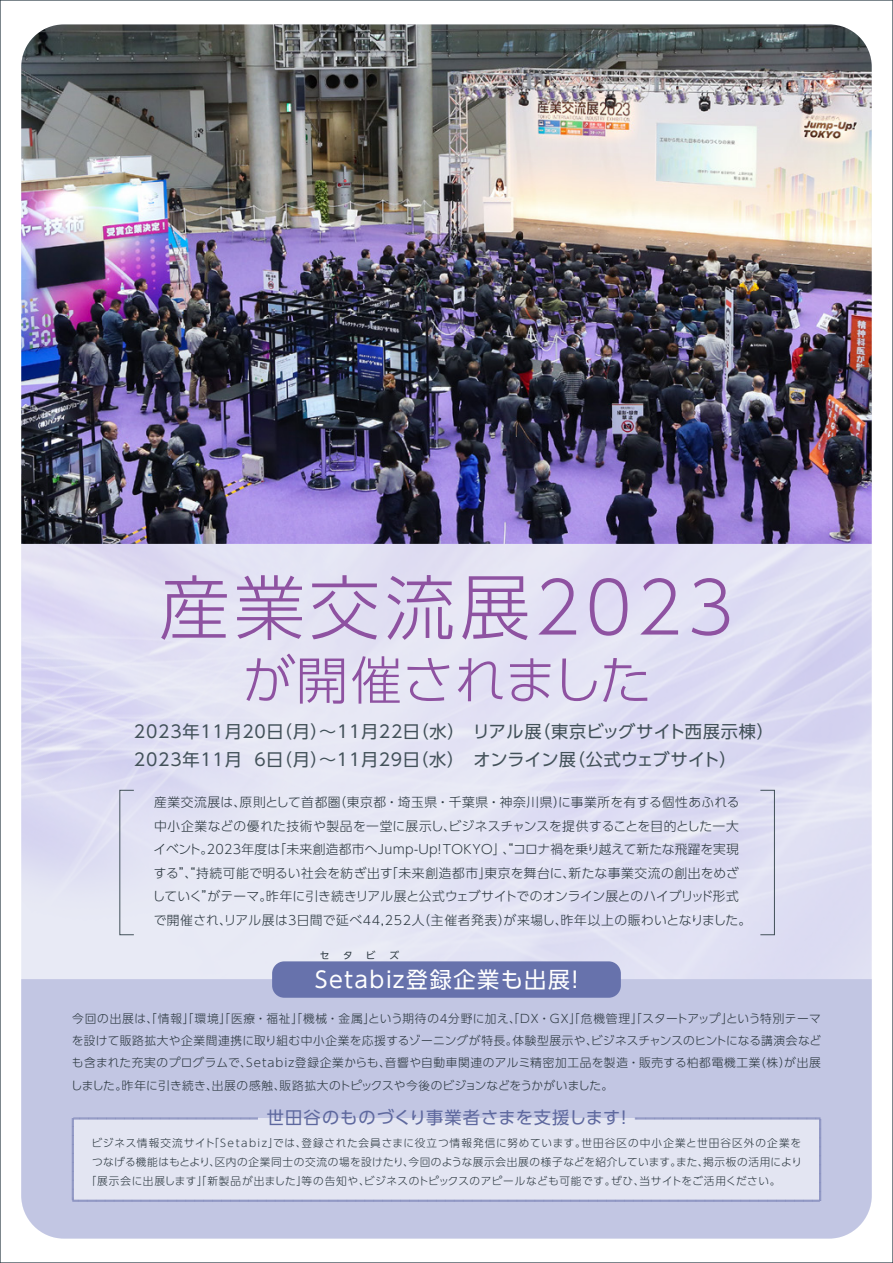
<style>
.page{position:relative;width:893px;height:1263px;background:#fff}
.page>*{position:absolute;margin:0;border:0;box-sizing:border-box;transform-origin:0 0}
.t1{font:300 70.8px "UD Shin Go Pro";letter-spacing:.06em;color:#8e52a1}
.t2{font:300 51.6px "UD Shin Go Pro";color:#8e52a1}
.t3{font:22.2px "UD Shin Go Pro";letter-spacing:.07em;color:#fff}
.t4{font:17.25px "UD Shin Go Pro";letter-spacing:.04em;color:#425159}
.t5{font:17.25px "UD Shin Go Pro";letter-spacing:.05em;color:#5e689e}
.t6{font:300 12.75px/23.5px "UD Shin Go Pro";letter-spacing:.025em;color:#2c3840}
.t7{font:300 11.7px/22px "UD Shin Go Pro";letter-spacing:.015em;color:#2c3840;text-align:justify}
.t8{font:300 10.65px "UD Shin Go Pro";letter-spacing:.065em;color:#2c3840}
.t9{font:300 10.65px "UD Shin Go Pro";letter-spacing:.1em;color:#2c3840}
.t10{font:9.6px "UD Shin Go Pro";color:#2c3840}
</style>
<div class="page">
<img style="left:21px;top:24px;width:851px;height:520px">
<div style="left:21px;top:979px;width:851px;height:259px;background:#c2c6e3"></div>
<div style="left:272px;top:961px;width:349px;height:37px;background:#6772ac;border-radius:12px"></div>
<div style="left:119px;top:790px;width:15px;height:145px;border:1px solid #425159"></div>
<div style="left:760px;top:790px;width:15px;height:145px;border:1px solid #425159"></div>
<div style="left:71px;top:1117px;width:751px;height:85px;background:#e3e5f2"></div>
<p class="t1" style="left:159px;top:550px;width:576px">産業交流展2023</p>
<p class="t2" style="left:243px;top:638px;width:410px">が開催されました</p>
<p class="t4" style="left:134px;top:718px;width:642px">2023年11月20日（月）～11月22日（水）　リアル展（東京ビッグサイト西展示棟）</p>
<p class="t4" style="left:134px;top:746px;width:604px">2023年11月 6日（月）～11月29日（水）オンライン展（公式ウェブサイト）</p>
<p class="t6" style="left:152px;top:790px;width:600px">産業交流展は、原則として首都圏（東京都・埼玉県・千葉県・神奈川県）に事業所を有する個性あふれる中小企業などの優れた技術や製品を一堂に展示し、ビジネスチャンスを提供することを目的とした一大イベント。2023年度は「未来創造都市へJump-Up！TOKYO」、“コロナ禍を乗り越えて新たな飛躍を実現する”、“持続可能で明るい社会を紡ぎ出す「未来創造都市」東京を舞台に、新たな事業交流の創出をめざしていく”がテーマ。昨年に引き続きリアル展と公式ウェブサイトでのオンライン展とのハイブリッド形式で開催され、リアル展は3日間で延べ44,252人（主催者発表）が来場し、昨年以上の賑わいとなりました。</p>
<p class="t10" style="left:320px;top:947px;width:81px">セ　 タ　 ビ　 ズ</p>
<p class="t3" style="left:315px;top:961px;width:272px">Setabiz登録企業も出展！</p>
<p class="t7" style="left:71px;top:1007px;width:752px">今回の出展は、「情報」「環境」「医療・福祉」「機械・金属」という期待の4分野に加え、「DX・GX」「危機管理」「スタートアップ」という特別テーマを設けて販路拡大や企業間連携に取り組む中小企業を応援するゾーニングが特長。体験型展示や、ビジネスチャンスのヒントになる講演会なども含まれた充実のプログラムで、Setabiz登録企業からも、音響や自動車関連のアルミ精密加工品を製造・販売する柏都電機工業（株）が出展しました。昨年に引き続き、出展の感触、販路拡大のトピックスや今後のビジョンなどをうかがいました。</p>
<p class="t5" style="left:267px;top:1104px;width:367px">世田谷のものづくり事業者さまを支援します！</p>
<p class="t9" style="left:92px;top:1134px;width:711px">ビジネス情報交流サイト「Setabiz」では、登録された会員さまに役立つ情報発信に努めています。世田谷区の中小企業と世田谷区外の企業を</p>
<p class="t8" style="left:92px;top:1153px;width:711px">つなげる機能はもとより、区内の企業同士の交流の場を設けたり、今回のような展示会出展の様子などを紹介しています。また、掲示板の活用により</p>
<p class="t8" style="left:86px;top:1172px;width:696px">「展示会に出展します」「新製品が出ました」等の告知や、ビジネスのトピックスのアピールなども可能です。ぜひ、当サイトをご活用ください。</p>
</div>
